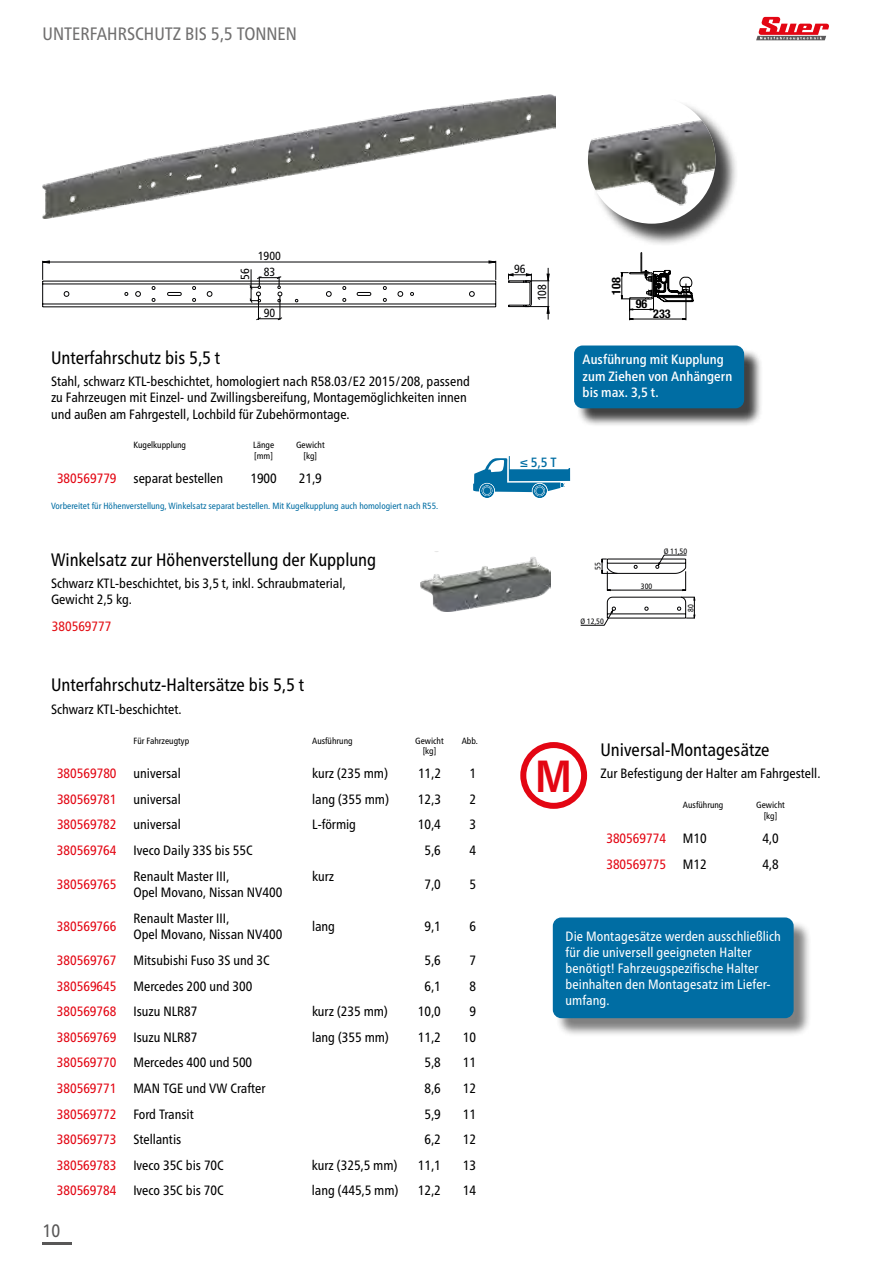
<style>
.page{position:relative;width:893px;height:1263px;background:#fff}
.page>*{position:absolute;margin:0;border:0;box-sizing:border-box;transform-origin:0 0}
.t1{font:700 condensed 45px "Frutiger Neue LTW1 G";color:#e30613}
.t2{font:condensed 18px "Frutiger Neue LTW1 G";color:#000}
.t3{font:condensed 18px "Frutiger Neue LTW1 G";color:#706f6f}
.t4{font:condensed 18px "Frutiger Neue LTW1 G";color:#585757}
.t5{font:condensed 13.5px/16.2px "Frutiger Neue LTW1 G";color:#000}
.t6{font:condensed 13.5px "Frutiger Neue LTW1 G";color:#e30613}
.t7{font:condensed 13.5px/16.2px "Frutiger Neue LTW1 G";letter-spacing:.005em;color:#fff}
.t8{font:500 condensed 13.5px/16.2px "Frutiger Neue LTW1 G";letter-spacing:.005em;color:#fff}
.t9{font:condensed 13.5px "Frutiger Neue LTW1 G";color:#e30f15}
.t10{font:500 condensed 13.35px "Frutiger Neue LTW1 G";color:#006da3}
.t11{font:700 condensed 12.15px "Helvetica Neue";color:#010101}
.t12{font:condensed 11.85px/15.6px "Frutiger Neue LTW1 G";color:#020203;text-align:center}
.t13{font:condensed 9px "Frutiger Neue LTW1 G";color:#006da3}
.t14{font:condensed 9px/10.8px "Frutiger Neue LTW1 G";color:#000;text-align:center}
.t15{font:condensed 7.8px "Frutiger Neue LTW1 G";color:#020203}
</style>
<div class="page">
<svg style="left:756px;top:17px;width:73px;height:23px"></svg>
<hr style="left:43px;top:1242px;width:29px;height:2px;background:#585757">
<svg style="left:473px;top:456px;width:97px;height:42px"></svg>
<div style="left:536px;top:487px;width:7px;height:7px;background:#006da3;border-radius:50%"></div>
<div style="left:484px;top:487px;width:6px;height:7px;background:#006da3;border-radius:50%"></div>
<div style="left:591px;top:99px;width:147px;height:148px;background:#000;opacity:.75"></div>
<img style="left:588px;top:96px;width:127px;height:128px;border-radius:64px">
<div style="left:576px;top:348px;width:187px;height:79px;background:#000;opacity:.75"></div>
<div style="left:574px;top:345px;width:170px;height:63px;background:#006da3;border-radius:9px"></div>
<img style="left:43px;top:95px;width:512px;height:124px">
<svg style="left:508px;top:268px;width:41px;height:51px"></svg>
<svg style="left:42px;top:261px;width:454px;height:59px"></svg>
<svg style="left:620px;top:252px;width:73px;height:68px"></svg>
<div style="left:520px;top:742px;width:67px;height:67px;border:6px solid #e30613;border-radius:50%"></div>
<img style="left:421px;top:557px;width:129px;height:55px">
<svg style="left:581px;top:555px;width:114px;height:70px"></svg>
<div style="left:555px;top:920px;width:257px;height:117px;background:#000;opacity:.5"></div>
<div style="left:553px;top:917px;width:241px;height:101px;background:#006da3;border-radius:9px"></div>
<h2 class="t3" style="left:43px;top:23px;width:256px">UNTERFAHRSCHUTZ BIS 5,5 TONNEN</h2>
<p class="t12" style="left:237px;top:280px;width:13px;rotate:-90deg">56</p>
<p class="t12" style="left:258px;top:248px;width:25px">1900<br>83</p>
<p class="t12" style="left:264px;top:305px;width:13px">90</p>
<h2 class="t2" style="left:51px;top:347px;width:171px">Unterfahrschutz bis 5,5 t</h2>
<p class="t5" style="left:51px;top:373px;width:420px">Stahl, schwarz KTL-beschichtet, homologiert nach R58.03/E2 2015/208, passend zu Fahrzeugen mit Einzel- und Zwillingsbereifung, Montagemöglichkeiten innen und außen am Fahrgestell, Lochbild für Zubehörmontage.</p>
<p class="t14" style="left:134px;top:440px;width:54px">Kugelkupplung</p>
<p class="t14" style="left:253px;top:440px;width:23px;text-align:left">Länge [mm]</p>
<p class="t14" style="left:296px;top:440px;width:30px">Gewicht [kg]</p>
<p class="t6" style="left:57px;top:471px;width:61px">380569779</p>
<p class="t5" style="left:134px;top:470px;width:91px">separat bestellen</p>
<p class="t5" style="left:250px;top:470px;width:28px">1900</p>
<p class="t5" style="left:299px;top:470px;width:24px">21,9</p>
<p class="t13" style="left:51px;top:500px;width:389px">Vorbereitet für Höhenverstellung, Winkelsatz separat bestellen. Mit Kugelkupplung auch homologiert nach R55.</p>
<h2 class="t2" style="left:51px;top:549px;width:327px">Winkelsatz zur Höhenverstellung der Kupplung</h2>
<p class="t5" style="left:51px;top:575px;width:296px">Schwarz KTL-beschichtet, bis 3,5 t, inkl. Schraubmaterial,<br>Gewicht 2,5 kg.</p>
<p class="t9" style="left:52px;top:619px;width:61px">380569777</p>
<h2 class="t2" style="left:51px;top:674px;width:255px">Unterfahrschutz-Haltersätze bis 5,5 t</h2>
<p class="t5" style="left:51px;top:701px;width:132px">Schwarz KTL-beschichtet.</p>
<p class="t14" style="left:134px;top:735px;width:57px">Für Fahrzeugtyp</p>
<p class="t14" style="left:312px;top:735px;width:42px">Ausführung</p>
<p class="t14" style="left:415px;top:735px;width:30px">Gewicht [kg]</p>
<p class="t14" style="left:462px;top:735px;width:18px">Abb.</p>
<p class="t6" style="left:57px;top:766px;width:61px">380569780</p>
<p class="t5" style="left:134px;top:765px;width:49px">universal</p>
<p class="t5" style="left:312px;top:765px;width:77px">kurz (235 mm)</p>
<p class="t5" style="left:418px;top:765px;width:24px">11,2</p>
<p class="t5" style="left:470px;top:765px;width:8px">1</p>
<p class="t6" style="left:57px;top:791px;width:61px">380569781</p>
<p class="t5" style="left:134px;top:791px;width:49px">universal</p>
<p class="t5" style="left:312px;top:791px;width:78px">lang (355 mm)</p>
<p class="t5" style="left:418px;top:791px;width:24px">12,3</p>
<p class="t5" style="left:470px;top:791px;width:8px">2</p>
<p class="t6" style="left:57px;top:817px;width:61px">380569782</p>
<p class="t5" style="left:134px;top:816px;width:49px">universal</p>
<p class="t5" style="left:312px;top:816px;width:45px">L-förmig</p>
<p class="t5" style="left:418px;top:816px;width:24px">10,4</p>
<p class="t5" style="left:470px;top:816px;width:8px">3</p>
<p class="t6" style="left:57px;top:842px;width:61px">380569764</p>
<p class="t5" style="left:134px;top:842px;width:121px">Iveco Daily 33S bis 55C</p>
<p class="t5" style="left:425px;top:842px;width:18px">5,6</p>
<p class="t5" style="left:470px;top:842px;width:8px">4</p>
<p class="t6" style="left:57px;top:876px;width:61px">380569765</p>
<p class="t5" style="left:134px;top:868px;width:150px">Renault Master III,<br>Opel Movano, Nissan NV400</p>
<p class="t5" style="left:312px;top:868px;width:23px">kurz</p>
<p class="t5" style="left:425px;top:876px;width:18px">7,0</p>
<p class="t5" style="left:470px;top:876px;width:8px">5</p>
<p class="t6" style="left:57px;top:919px;width:61px">380569766</p>
<p class="t5" style="left:133px;top:910px;width:150px">Renault Master III,<br>Opel Movano, Nissan NV400</p>
<p class="t5" style="left:312px;top:918px;width:24px">lang</p>
<p class="t5" style="left:425px;top:918px;width:18px">9,1</p>
<p class="t5" style="left:470px;top:918px;width:8px">6</p>
<p class="t6" style="left:57px;top:953px;width:61px">380569767</p>
<p class="t5" style="left:133px;top:952px;width:138px">Mitsubishi Fuso 3S und 3C</p>
<p class="t5" style="left:425px;top:952px;width:18px">5,6</p>
<p class="t5" style="left:470px;top:952px;width:8px">7</p>
<p class="t6" style="left:57px;top:978px;width:61px">380569645</p>
<p class="t5" style="left:133px;top:978px;width:120px">Mercedes 200 und 300</p>
<p class="t5" style="left:424px;top:978px;width:18px">6,1</p>
<p class="t5" style="left:470px;top:978px;width:8px">8</p>
<p class="t6" style="left:57px;top:1004px;width:61px">380569768</p>
<p class="t5" style="left:133px;top:1003px;width:66px">Isuzu NLR87</p>
<p class="t5" style="left:312px;top:1003px;width:77px">kurz (235 mm)</p>
<p class="t5" style="left:418px;top:1003px;width:24px">10,0</p>
<p class="t5" style="left:469px;top:1003px;width:8px">9</p>
<p class="t6" style="left:57px;top:1029px;width:61px">380569769</p>
<p class="t5" style="left:133px;top:1029px;width:66px">Isuzu NLR87</p>
<p class="t5" style="left:312px;top:1029px;width:78px">lang (355 mm)</p>
<p class="t5" style="left:418px;top:1029px;width:24px">11,2</p>
<p class="t5" style="left:463px;top:1029px;width:15px">10</p>
<p class="t6" style="left:57px;top:1055px;width:61px">380569770</p>
<p class="t5" style="left:133px;top:1054px;width:120px">Mercedes 400 und 500</p>
<p class="t5" style="left:424px;top:1054px;width:18px">5,8</p>
<p class="t5" style="left:463px;top:1054px;width:15px">11</p>
<p class="t6" style="left:57px;top:1080px;width:61px">380569771</p>
<p class="t5" style="left:133px;top:1080px;width:134px">MAN TGE und VW Crafter</p>
<p class="t5" style="left:424px;top:1080px;width:18px">8,6</p>
<p class="t5" style="left:463px;top:1080px;width:15px">12</p>
<p class="t6" style="left:57px;top:1106px;width:61px">380569772</p>
<p class="t5" style="left:133px;top:1106px;width:62px">Ford Transit</p>
<p class="t5" style="left:424px;top:1106px;width:18px">5,9</p>
<p class="t5" style="left:463px;top:1106px;width:15px">11</p>
<p class="t6" style="left:57px;top:1131px;width:61px">380569773</p>
<p class="t5" style="left:133px;top:1131px;width:49px">Stellantis</p>
<p class="t5" style="left:424px;top:1131px;width:18px">6,2</p>
<p class="t5" style="left:463px;top:1131px;width:15px">12</p>
<p class="t6" style="left:57px;top:1157px;width:61px">380569783</p>
<p class="t5" style="left:133px;top:1157px;width:92px">Iveco 35C bis 70C</p>
<p class="t5" style="left:312px;top:1157px;width:87px">kurz (325,5 mm)</p>
<p class="t5" style="left:418px;top:1157px;width:24px">11,1</p>
<p class="t5" style="left:463px;top:1157px;width:15px">13</p>
<p class="t6" style="left:57px;top:1182px;width:61px">380569784</p>
<p class="t5" style="left:133px;top:1182px;width:92px">Iveco 35C bis 70C</p>
<p class="t5" style="left:312px;top:1182px;width:88px">lang (445,5 mm)</p>
<p class="t5" style="left:418px;top:1182px;width:24px">12,2</p>
<p class="t5" style="left:463px;top:1182px;width:15px">14</p>
<h2 class="t4" style="left:43px;top:1220px;width:19px">10</h2>
<p class="t12" style="left:514px;top:261px;width:13px">96</p>
<p class="t12" style="left:534px;top:301px;width:19px;rotate:-90deg">108</p>
<p class="t10" style="left:520px;top:454px;width:38px">≤ 5,5 T</p>
<p class="t11" style="left:609px;top:295px;width:19px;rotate:-90deg">108</p>
<p class="t11" style="left:636px;top:297px;width:13px">96</p>
<p class="t11" style="left:653px;top:307px;width:19px">233</p>
<p class="t8" style="left:583px;top:352px;width:151px">Ausführung mit Kupplung zum Ziehen von Anhängern bis max. 3,5 t.</p>
<p class="t15" style="left:593px;top:569px;width:9px;rotate:-90deg">55</p>
<p class="t15" style="left:580px;top:616px;width:25px">Ø 12,50</p>
<p class="t15" style="left:641px;top:582px;width:13px">300</p>
<p class="t15" style="left:664px;top:546px;width:25px">Ø 11,50</p>
<p class="t15" style="left:686px;top:612px;width:9px;rotate:-90deg">80</p>
<h1 class="t1" style="left:535px;top:750px;width:38px">M</h1>
<h2 class="t2" style="left:600px;top:739px;width:171px">Universal-Montagesätze</h2>
<p class="t5" style="left:600px;top:765px;width:221px">Zur Befestigung der Halter am Fahrgestell.</p>
<p class="t14" style="left:683px;top:800px;width:42px">Ausführung</p>
<p class="t14" style="left:756px;top:800px;width:30px">Gewicht [kg]</p>
<p class="t6" style="left:606px;top:830px;width:61px">380569774</p>
<p class="t5" style="left:683px;top:830px;width:25px">M10</p>
<p class="t5" style="left:762px;top:830px;width:18px">4,0</p>
<p class="t6" style="left:606px;top:856px;width:61px">380569775</p>
<p class="t5" style="left:683px;top:856px;width:25px">M12</p>
<p class="t5" style="left:762px;top:856px;width:18px">4,8</p>
<p class="t7" style="left:566px;top:928px;width:217px">Die Montagesätze werden ausschließlich für die universell geeigneten Halter benötigt! Fahrzeugspezifische Halter beinhalten den Montagesatz im Liefer&shy;umfang.</p>
</div>
